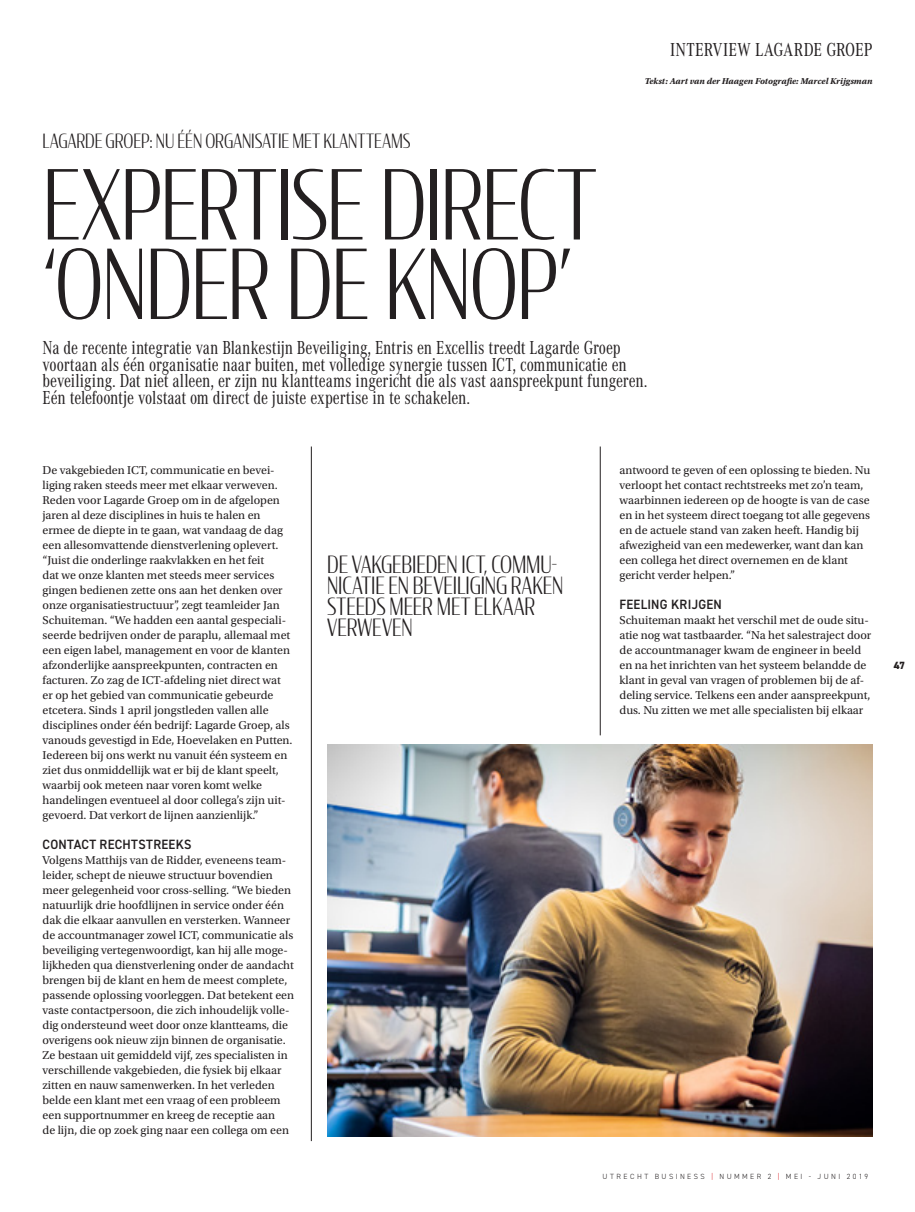
<style>
.page{position:relative;width:915px;height:1212px;background:#fff}
.page>*{position:absolute;margin:0;border:0;box-sizing:border-box;transform-origin:0 0}
.hoofdkop{font:300 95.4px/79.5px "Condor Cond";letter-spacing:-.02em;color:#231f20;scale:.95 1}
.streamer_condor{font:300 23.55px/21px "Condor Cond";letter-spacing:-.005em;color:#231f20;scale:.95 1}
.intro_corperate{font:19.5px/16.5px "Corporate A Cond Pro";letter-spacing:-.005em;color:#231f20;scale:.95 1}
.bijkop{font:300 19.5px "Condor Cond";color:#231f20;scale:.95 1}
.intro_corperate-2{font:19.5px "Corporate A Cond Pro";letter-spacing:-.005em;color:#231f20}
.tussenkop_dinn{font:600 13.5px "DIN2014";letter-spacing:.02em;color:#231f20;scale:.95 1}
.platte_tekst{font:12px/15px "Utopia Std";color:#231f20}
.t1{font:800 10.5px "DIN2014";color:#231f20}
.platte_tekst-2{font:italic 700 9px "Utopia Std";color:#231f20}
.t2{font:300 7.5px "DIN2014";letter-spacing:.325em;color:#231f20}
.s1{color:#d81c23}
</style>
<div class="page">
<img style="left:327px;top:744px;width:545px;height:392px">
<hr style="left:311px;top:446px;width:1px;height:695px;background:#231f20">
<hr style="left:599px;top:446px;width:1px;height:289px;background:#231f20">
<p class="bijkop" style="left:43px;top:129px;width:388px">LAGARDE GROEP: NU ÉÉN ORGANISATIE MET KLANTTEAMS</p>
<p class="hoofdkop" style="left:43px;top:162px;width:584px">EXPERTISE DIRECT ‘ONDER DE KNOP’</p>
<p class="intro_corperate-2" style="left:670px;top:36px;width:204px">INTERVIEW LAGARDE GROEP</p>
<p class="platte_tekst-2" style="left:644px;top:76px;width:229px">Tekst: Aart van der Haagen Fotografie: Marcel Krijgsman</p>
<p class="intro_corperate" style="left:43px;top:339px;width:638px">Na de recente integratie van Blankestijn Beveiliging, Entris en Excellis treedt Lagarde Groep voortaan als één organisatie naar buiten, met volledige synergie tussen ICT, communicatie en beveiliging. Dat niet alleen, er zijn nu klantteams ingericht die als vast aanspreekpunt fungeren.<br>Eén telefoontje volstaat om direct de juiste expertise in te schakelen.</p>
<p class="platte_tekst" style="left:43px;top:463px;width:251px">De vakgebieden ICT, communicatie en bevei&shy;liging raken steeds meer met elkaar verweven.<br>Reden voor Lagarde Groep om in de afgelopen jaren al deze disciplines in huis te halen en ermee de diepte in te gaan, wat vandaag de dag een allesomvattende dienstverlening oplevert. “Juist die onderlinge raakvlakken en het feit<br>dat we onze klanten met steeds meer services gingen bedienen zette ons aan het denken over onze organisatiestructuur”, zegt teamleider Jan Schuiteman. “We hadden een aantal gespeciali&shy;seerde bedrijven onder de paraplu, allemaal met een eigen label, management en voor de klanten afzonderlijke aanspreekpunten, contracten en facturen. Zo zag de ICT-afdeling niet direct wat er op het gebied van communicatie gebeurde etcetera. Sinds 1 april jongstleden vallen alle disciplines onder één bedrijf: Lagarde Groep, als vanouds gevestigd in Ede, Hoevelaken en Putten.<br>Iedereen bij ons werkt nu vanuit één systeem en ziet dus onmiddellijk wat er bij de klant speelt, waarbij ook meteen naar voren komt welke handelingen eventueel al door collega’s zijn uit&shy;gevoerd. Dat verkort de lijnen aanzienlijk.”</p>
<p class="tussenkop_dinn" style="left:43px;top:835px;width:158px">CONTACT RECHTSTREEKS</p>
<p class="platte_tekst" style="left:43px;top:853px;width:253px">Volgens Matthijs van de Ridder, eveneens team&shy;leider, schept de nieuwe structuur bovendien meer gelegenheid voor cross-selling. “We bieden natuurlijk drie hoofdlijnen in service onder één dak die elkaar aanvullen en versterken. Wanneer de accountmanager zowel ICT, communicatie als beveiliging vertegenwoordigt, kan hij alle moge&shy;lijkheden qua dienstverlening onder de aandacht brengen bij de klant en hem de meest complete, passende oplossing voorleggen. Dat betekent een vaste contactpersoon, die zich inhoudelijk volle&shy;dig ondersteund weet door onze klantteams, die overigens ook nieuw zijn binnen de organisatie.<br>Ze bestaan uit gemiddeld vijf, zes specialisten in verschillende vakgebieden, die fysiek bij elkaar zitten en nauw samenwerken. In het verleden belde een klant met een vraag of een probleem een supportnummer en kreeg de receptie aan<br>de lijn, die op zoek ging naar een collega om een</p>
<p class="streamer_condor" style="left:327px;top:553px;width:250px">DE VAKGEBIEDEN ICT, COMMU-<br>NICATIE EN BEVEILIGING RAKEN<br>STEEDS MEER MET ELKAAR<br>VERWEVEN</p>
<p class="platte_tekst" style="left:619px;top:463px;width:252px">antwoord te geven of een oplossing te bieden. Nu verloopt het contact rechtstreeks met zo’n team, waarbinnen iedereen op de hoogte is van de case en in het systeem direct toegang tot alle gegevens en de actuele stand van zaken heeft. Handig bij afwezigheid van een medewerker, want dan kan een collega het direct overnemen en de klant gericht verder helpen.”</p>
<p class="tussenkop_dinn" style="left:619px;top:595px;width:109px">FEELING KRIJGEN</p>
<p class="platte_tekst" style="left:619px;top:613px;width:253px">Schuiteman maakt het verschil met de oude situ&shy;atie nog wat tastbaarder. “Na het salestraject door de accountmanager kwam de engineer in beeld en na het inrichten van het systeem belandde de klant in geval van vragen of problemen bij de af&shy;deling service. Telkens een ander aanspreekpunt, dus. Nu zitten we met alle specialisten bij elkaar</p>
<p class="t1" style="left:893px;top:658px;width:13px">47</p>
<p class="t2" style="left:602px;top:1172px;width:267px">UTRECHT BUSINESS <span class="s1">|</span> NUMMER 2 <span class="s1">|</span> MEI - JUNI 2019</p>
</div>
